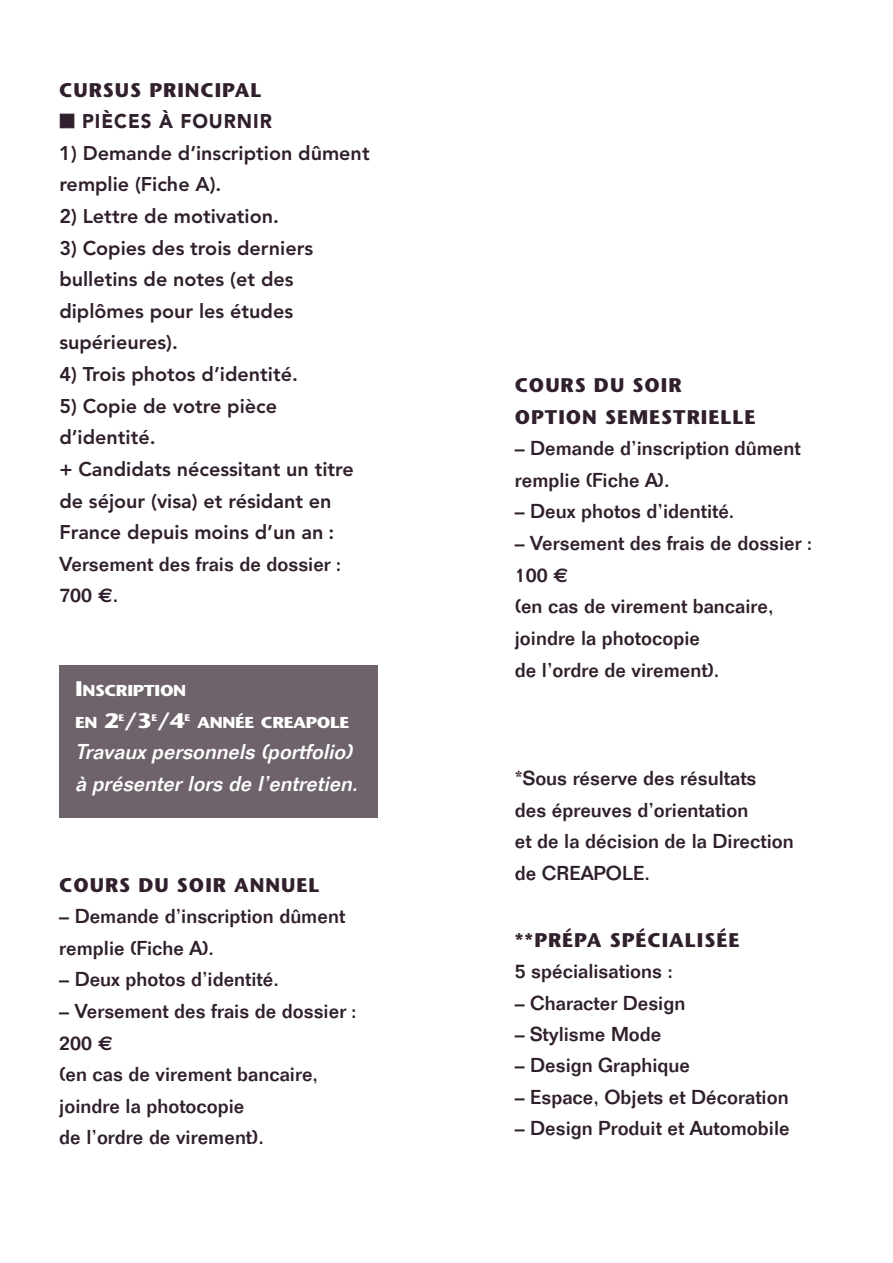
<style>
.page{position:relative;width:893px;height:1263px;background:#fff}
.page>*{position:absolute;margin:0;border:0;box-sizing:border-box;transform-origin:0 0}
.t1{font:italic 500 21.15px/31.7px "Folio";color:#fff}
.t2{font:500 19.8px/31.7px "Folio";color:#301f2c}
.t3{font:800 19.8px/31.7px "Avenir";color:#301f2c}
.t4{font:700 19.8px/31.7px "Stone Sans";letter-spacing:.05em;color:#301f2c}
.t5{font:900 19.8px "Avenir";letter-spacing:.05em;color:#301f2c;scale:.95 1}
.t6{font:700 15.75px/31.7px "Stone Sans";letter-spacing:-.02em;color:#fff;scale:1.11 1}
.s1{font-family:"Euro Sans";font-weight:700}
.s2{font-size:21.15px}
</style>
<div class="page">
<div style="left:59px;top:665px;width:319px;height:153px;background:#6e626b"></div>
<p class="t4" style="left:59px;top:76px;width:204px">CURSUS PRINCIPAL</p>
<p class="t5" style="left:60px;top:104px;width:225px">■ PIÈCES À FOURNIR</p>
<p class="t3" style="left:59px;top:137px;width:312px">1) Demande d’inscription dûment remplie (Fiche A).</p>
<p class="t3" style="left:59px;top:200px;width:221px">2) Lettre de motivation.</p>
<p class="t3" style="left:59px;top:232px;width:255px">3) Copies des trois derniers bulletins de notes (et des diplômes pour les études supérieures).</p>
<p class="t3" style="left:59px;top:358px;width:240px">4) Trois photos d’identité.</p>
<p class="t3" style="left:59px;top:390px;width:296px">5) Copie de votre pièce d’identité.<br>+ Candidats nécessitant un titre de séjour (visa) et résidant en<br>France depuis moins d’un an :</p>
<p class="t2" style="left:59px;top:550px;width:284px">Versement des frais de dossier :<br>700 <span class="s1">€</span>.</p>
<p class="t6" style="left:75px;top:676px;width:248px"><span class="s2">I</span>NSCRIPTION<br>EN <span class="s2">2</span><sup>E</sup><span class="s2">/3</span><sup>E</sup><span class="s2">/4</span><sup>E</sup> ANNÉE CREAPOLE</p>
<p class="t1" style="left:75px;top:738px;width:288px">Travaux personnels (portfolio) à présenter lors de l’entretien.</p>
<p class="t4" style="left:59px;top:871px;width:262px">COURS DU SOIR ANNUEL</p>
<p class="t2" style="left:59px;top:902px;width:287px">– Demande d’inscription dûment remplie (Fiche A).</p>
<p class="t2" style="left:59px;top:965px;width:221px">– Deux photos d’identité.</p>
<p class="t2" style="left:59px;top:997px;width:299px">– Versement des frais de dossier :<br>200 <span class="s1">€<br></span>(en cas de virement bancaire, joindre la photocopie<br>de l’ordre de virement).</p>
<p class="t4" style="left:515px;top:372px;width:242px">COURS DU SOIR<br>OPTION SEMESTRIELLE</p>
<p class="t2" style="left:515px;top:435px;width:287px">– Demande d’inscription dûment remplie (Fiche A).</p>
<p class="t2" style="left:515px;top:498px;width:221px">– Deux photos d’identité.</p>
<p class="t2" style="left:515px;top:529px;width:299px">– Versement des frais de dossier :<br>100 <span class="s1">€<br></span>(en cas de virement bancaire, joindre la photocopie<br>de l’ordre de virement).</p>
<p class="t2" style="left:515px;top:764px;width:280px">*Sous réserve des résultats<br>des épreuves d’orientation<br>et de la décision de la Direction de CREAPOLE.</p>
<p class="t4" style="left:515px;top:926px;width:226px">**PRÉPA SPÉCIALISÉE</p>
<p class="t2" style="left:515px;top:957px;width:160px">5 spécialisations :</p>
<p class="t2" style="left:515px;top:989px;width:172px">– Character Design</p>
<p class="t2" style="left:515px;top:1020px;width:148px">– Stylisme Mode</p>
<p class="t2" style="left:515px;top:1052px;width:177px">– Design Graphique</p>
<p class="t2" style="left:515px;top:1083px;width:275px">– Espace, Objets et Décoration</p>
<p class="t2" style="left:515px;top:1114px;width:276px">– Design Produit et Automobile</p>
</div>
